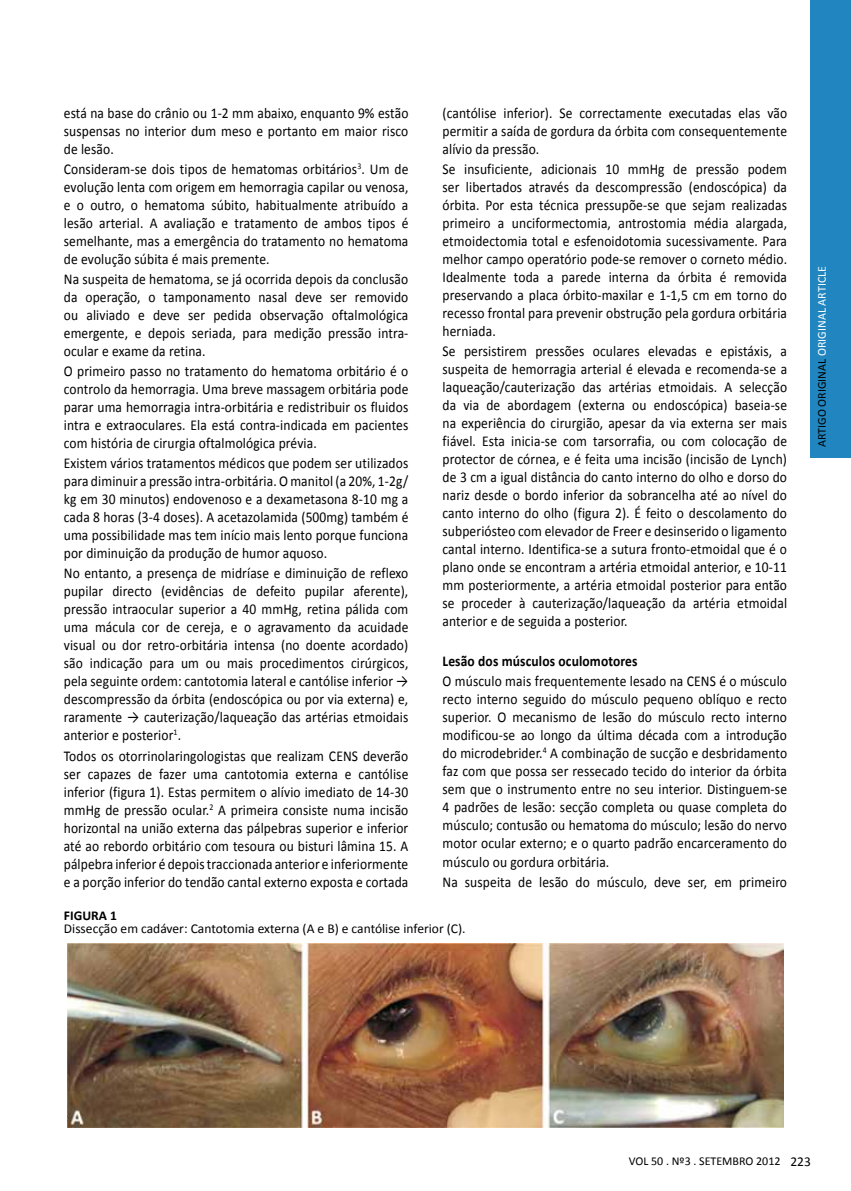
<style>
.page{position:relative;width:851px;height:1191px;background:#fff}
.page>*{position:absolute;margin:0;border:0;box-sizing:border-box;transform-origin:0 0}
.t1{font:15px/18px "Calibri";letter-spacing:.01em;color:#000;text-align:justify;scale:.9 1}
.t2{font:700 15px "Calibri";letter-spacing:.01em;color:#000;scale:.9 1}
.t3{font:13.5px "Calibri";color:#000}
.t4{font:700 13.5px "Calibri";color:#000}
.t5{font:12px "Calibri";color:#fff}
.t6{font:12px "Calibri";color:#000}
.s1{color:#000}
.s2{font-size:13.5px}
</style>
<div class="page">
<div style="left:809px;top:0;width:41px;height:458px;background:#2186c0"></div>
<img style="left:67px;top:943px;width:716px;height:184px">
<p class="t1" style="left:64px;top:104px;width:384px">está na base do crânio ou 1-2 mm abaixo, enquanto 9% estão suspensas no interior dum meso e portanto em maior risco de lesão.</p>
<p class="t1" style="left:64px;top:160px;width:384px">Consideram-se dois tipos de hematomas orbitários<sup>3</sup>. Um de evolução lenta com origem em hemorragia capilar ou venosa, e o outro, o hematoma súbito, habitualmente atribuído a lesão arterial. A avaliação e tratamento de ambos tipos é semelhante, mas a emergência do tratamento no hematoma de evolução súbita é mais premente.</p>
<p class="t1" style="left:64px;top:270px;width:384px">Na suspeita de hematoma, se já ocorrida depois da conclusão da operação, o tamponamento nasal deve ser removido ou aliviado e deve ser pedida observação oftalmológica emergente, e depois seriada, para medição pressão intra&shy;ocular e exame da retina.</p>
<p class="t1" style="left:64px;top:362px;width:384px">O primeiro passo no tratamento do hematoma orbitário é o controlo da hemorragia. Uma breve massagem orbitária pode parar uma hemorragia intra-orbitária e redistribuir os fluidos intra e extraoculares. Ela está contra-indicada em pacientes com história de cirurgia oftalmológica prévia.</p>
<p class="t1" style="left:64px;top:454px;width:384px">Existem vários tratamentos médicos que podem ser utilizados para diminuir a pressão intra-orbitária. O manitol (a 20%, 1-2g/ kg em 30 minutos) endovenoso e a dexametasona 8-10 mg a cada 8 horas (3-4 doses). A acetazolamida (500mg) também é uma possibilidade mas tem início mais lento porque funciona por diminuição da produção de humor aquoso.</p>
<p class="t1" style="left:64px;top:564px;width:384px">No entanto, a presença de midríase e diminuição de reflexo pupilar directo (evidências de defeito pupilar aferente), pressão intraocular superior a 40 mmHg, retina pálida com uma mácula cor de cereja, e o agravamento da acuidade visual ou dor retro-orbitária intensa (no doente acordado) são indicação para um ou mais procedimentos cirúrgicos, pela seguinte ordem: cantotomia lateral e cantólise inferior → descompressão da órbita (endoscópica ou por via externa) e, raramente → cauterização/laqueação das artérias etmoidais anterior e posterior<sup>1</sup>.</p>
<p class="t1" style="left:64px;top:746px;width:384px">Todos os otorrinolaringologistas que realizam CENS deverão ser capazes de fazer uma cantotomia externa e cantólise inferior (figura 1). Estas permitem o alívio imediato de 14-30 mmHg de pressão ocular.<sup>2</sup> A primeira consiste numa incisão horizontal na união externa das pálpebras superior e inferior até ao rebordo orbitário com tesoura ou bisturi lâmina 15. A pálpebra inferior é depois traccionada anterior e inferiormente e a porção inferior do tendão cantal externo exposta e cortada</p>
<p class="t1" style="left:442px;top:104px;width:384px">(cantólise inferior). Se correctamente executadas elas vão permitir a saída de gordura da órbita com consequentemente alívio da pressão.</p>
<p class="t1" style="left:442px;top:160px;width:384px">Se insuficiente, adicionais 10 mmHg de pressão podem ser libertados através da descompressão (endoscópica) da órbita. Por esta técnica pressupõe-se que sejam realizadas primeiro a unciformectomia, antrostomia média alargada, etmoidectomia total e esfenoidotomia sucessivamente. Para melhor campo operatório pode-se remover o corneto médio.<br>Idealmente toda a parede interna da órbita é removida preservando a placa órbito-maxilar e 1-1,5 cm em torno do recesso frontal para prevenir obstrução pela gordura orbitária herniada.</p>
<p class="t1" style="left:442px;top:342px;width:384px">Se persistirem pressões oculares elevadas e epistáxis, a suspeita de hemorragia arterial é elevada e recomenda-se a laqueação/cauterização das artérias etmoidais. A selecção da via de abordagem (externa ou endoscópica) baseia-se na experiência do cirurgião, apesar da via externa ser mais fiável. Esta inicia-se com tarsorrafia, ou com colocação de protector de córnea, e é feita uma incisão (incisão de Lynch) de 3 cm a igual distância do canto interno do olho e dorso do nariz desde o bordo inferior da sobrancelha até ao nível do canto interno do olho (figura 2). É feito o descolamento do subperiósteo com elevador de Freer e desinserido o ligamento cantal interno. Identifica-se a sutura fronto-etmoidal que é o plano onde se encontram a artéria etmoidal anterior, e 10-11 mm posteriormente, a artéria etmoidal posterior para então se proceder à cauterização/laqueação da artéria etmoidal anterior e de seguida a posterior.</p>
<p class="t2" style="left:442px;top:651px;width:218px">Lesão dos músculos oculomotores</p>
<p class="t1" style="left:442px;top:672px;width:384px">O músculo mais frequentemente lesado na CENS é o músculo recto interno seguido do músculo pequeno oblíquo e recto superior. O mecanismo de lesão do músculo recto interno modificou-se ao longo da última década com a introdução do microdebrider.<sup>4</sup> A combinação de sucção e desbridamento faz com que possa ser ressecado tecido do interior da órbita sem que o instrumento entre no seu interior. Distinguem-se 4 padrões de lesão: secção completa ou quase completa do músculo; contusão ou hematoma do músculo; lesão do nervo motor ocular externo; e o quarto padrão encarceramento do músculo ou gordura orbitária.</p>
<p class="t1" style="left:442px;top:872px;width:384px">Na suspeita de lesão do músculo, deve ser, em primeiro</p>
<p class="t4" style="left:64px;top:906px;width:54px">FIGURA 1</p>
<p class="t3" style="left:64px;top:920px;width:403px">Dissecção em cadáver: Cantotomia externa (A e B) e cantólise inferior (C).</p>
<p class="t5" style="left:814px;top:447px;width:182px;rotate:-90deg"><span class="s1">ARTIGO ORIGINAL</span> ORIGINAL ARTICLE</p>
<p class="t6" style="left:628px;top:1153px;width:183px">VOL 50 . Nº3 . SETEMBRO 2012 <span class="s2">223</span></p>
</div>
